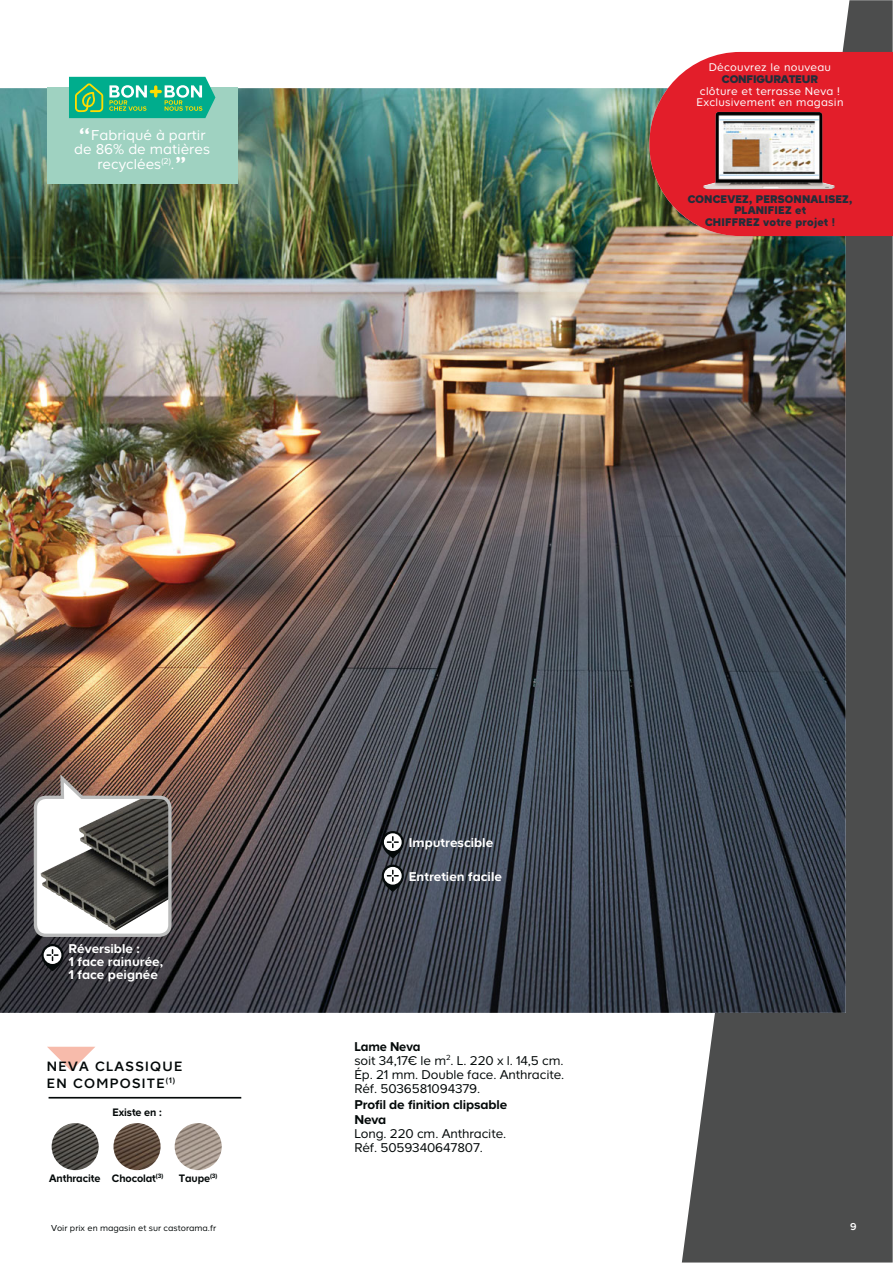
<style>
.page{position:relative;width:893px;height:1263px;background:#fff}
.page>*{position:absolute;margin:0;border:0;box-sizing:border-box;transform-origin:0 0}
.t1{font:14.85px/14.5px "Casto";color:#fff;text-align:center}
.t2{font:500 14.1px/17px "Casto";letter-spacing:.09em;color:#040909}
.t3{font:13.2px/14.1px "Casto";letter-spacing:-.01em;color:#040909}
.t4{font:700 13.2px/12.8px "Casto";color:#fff}
.t5{font:700 13.2px/14.1px "Casto";letter-spacing:-.01em;color:#040909}
.t6{font:11.55px/11.6px "Casto";letter-spacing:.02em;color:#fff;text-align:center}
.t7{font:900 11.55px/11.6px "Casto";letter-spacing:.02em;color:#232e3a;text-align:center}
.t8{font:900 11.55px "Casto";letter-spacing:-.01em;color:#232e3a}
.t9{font:700 11.25px "Casto";letter-spacing:-.01em;color:#040909;scale:.95 1}
.t10{font:500 10.5px "Casto";color:#fff}
.t11{font:9px "Casto";color:#040909}
.s1{font-size:31.35px}
.s2{font-weight:700}
</style>
<div class="page">
<svg style="left:682px;top:0;width:211px;height:1263px;background:#636464"></svg>
<img style="left:0;top:88px;width:846px;height:925px">
<svg style="left:47px;top:1047px;width:48px;height:24px"></svg>
<hr style="left:49px;top:1097px;width:192px;height:2px;background:#040909">
<svg style="left:382px;top:831px;width:22px;height:27px"></svg>
<svg style="left:384px;top:833px;width:18px;height:18px"></svg>
<svg style="left:387px;top:836px;width:12px;height:12px"></svg>
<svg style="left:382px;top:865px;width:22px;height:27px"></svg>
<svg style="left:384px;top:867px;width:18px;height:18px"></svg>
<svg style="left:387px;top:870px;width:12px;height:12px"></svg>
<img style="left:52px;top:1123px;width:47px;height:47px;border-radius:50%">
<img style="left:113px;top:1123px;width:48px;height:47px;border-radius:50%">
<img style="left:175px;top:1123px;width:47px;height:47px;border-radius:50%">
<div style="left:47px;top:87px;width:191px;height:96px;background:#9fd2c1"></div>
<svg style="left:69px;top:77px;width:146px;height:41px;background:#33b98c"></svg>
<svg style="left:649px;top:52px;width:244px;height:184px;background:#db2f36"></svg>
<img style="left:703px;top:112px;width:132px;height:78px">
<img style="left:719px;top:119px;width:100px;height:57px">
<svg style="left:32px;top:770px;width:141px;height:169px"></svg>
<svg style="left:41px;top:944px;width:23px;height:27px"></svg>
<div style="left:44px;top:946px;width:17px;height:18px;background:#fff;border-radius:50%"></div>
<svg style="left:46px;top:949px;width:13px;height:12px"></svg>
<p class="t1" style="left:74px;top:129px;width:137px"><span class="s1">“</span>Fabriqué à partir de 86% de matières recyclées<sup>(2)</sup>.<span class="s1">”</span></p>
<p class="t6" style="left:709px;top:63px;width:124px">Découvrez le nouveau</p>
<p class="t8" style="left:722px;top:75px;width:98px">CONFIGURATEUR</p>
<p class="t6" style="left:696px;top:86px;width:149px">clôture et terrasse Neva !<br>Exclusivement en magasin</p>
<p class="t7" style="left:688px;top:194px;width:166px">CONCEVEZ, PERSONNALISEZ,<br>PLANIFIEZ et<br>CHIFFREZ votre projet !</p>
<p class="t4" style="left:68px;top:943px;width:96px">Réversible :<br>1 face rainurée,<br>1 face peignée</p>
<p class="t2" style="left:47px;top:1059px;width:137px">NEVA CLASSIQUE<br>EN COMPOSITE<sup>(1)</sup></p>
<p class="t9" style="left:113px;top:1109px;width:53px">Existe en :</p>
<p class="t9" style="left:49px;top:1174px;width:121px">Anthracite Chocolat<sup>(3)</sup></p>
<p class="t9" style="left:179px;top:1174px;width:42px">Taupe<sup>(3)</sup></p>
<p class="t11" style="left:51px;top:1225px;width:167px">Voir prix en magasin et sur castorama.fr</p>
<p class="t4" style="left:409px;top:838px;width:86px">Imputrescible</p>
<p class="t4" style="left:409px;top:871px;width:95px">Entretien facile</p>
<p class="t3" style="left:354px;top:1041px;width:212px"><span class="s2">Lame Neva<br></span>soit 34,17€ le m<sup>2</sup>. L. 220 x l. 14,5 cm.<br>Ép. 21 mm. Double face. Anthracite.<br>Réf. 5036581094379.</p>
<p class="t5" style="left:354px;top:1099px;width:154px">Profil de finition clipsable<br>Neva</p>
<p class="t3" style="left:354px;top:1127px;width:153px">Long. 220 cm. Anthracite.<br>Réf. 5059340647807.</p>
<p class="t10" style="left:850px;top:1223px;width:8px">9</p>
</div>
